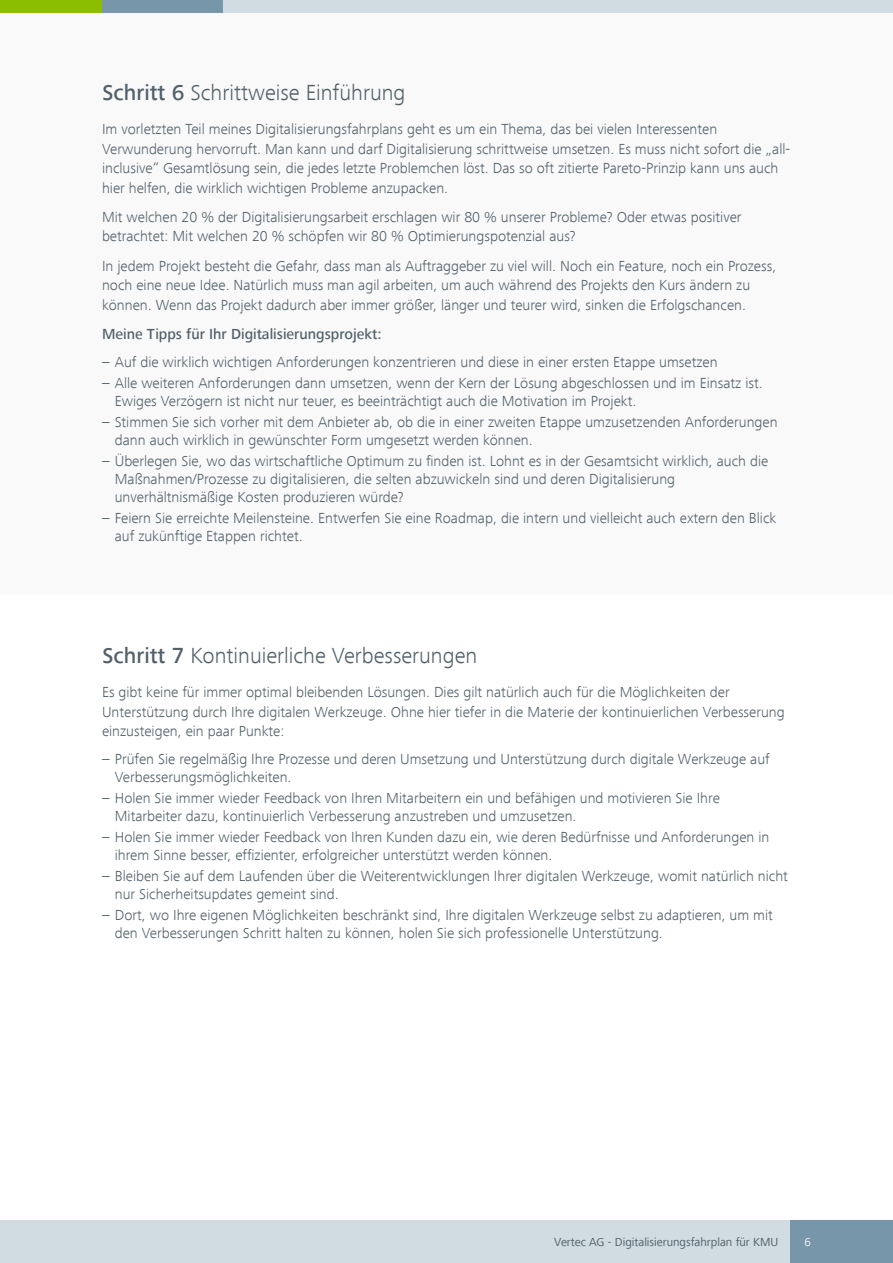
<style>
.page{position:relative;width:893px;height:1263px;background:#fff}
.page>*{position:absolute;margin:0;border:0;box-sizing:border-box;transform-origin:0 0}
.t1{font:300 22.5px "Frutiger Next Com";color:#516069}
.t2{font:300 15px/18px "Frutiger Next Com";color:#516069}
.t3{font:500 15px "Frutiger Next Com";color:#516069}
.t4{font:12px "Frutiger Next Com";color:#516069}
.t5{font:300 12px "Frutiger Next Com";color:#fff}
.s1{font-weight:500}
</style>
<div class="page">
<div style="left:0;top:13px;width:893px;height:581px;background:#f9f9fa"></div>
<div style="left:0;top:1220px;width:893px;height:43px;background:#d0dbe2"></div>
<div style="left:791px;top:1220px;width:102px;height:43px;background:#7896aa"></div>
<div style="left:0;top:0;width:102px;height:13px;background:#8cbe00"></div>
<div style="left:102px;top:0;width:121px;height:13px;background:#7896aa"></div>
<div style="left:223px;top:0;width:670px;height:13px;background:#d0dbe2"></div>
<h1 class="t1" style="left:102px;top:83px;width:305px"><span class="s1">Schritt 6</span> Schrittweise Einführung</h1>
<p class="t2" style="left:102px;top:121px;width:690px;line-height:19.5px">Im vorletzten Teil meines Digitalisierungsfahrplans geht es um ein Thema, das bei vielen Interessenten Verwunderung hervorruft. Man kann und darf Digitalisierung schrittweise umsetzen. Es muss nicht sofort die „all&shy;inclusive“ Gesamtlösung sein, die jedes letzte Problemchen löst. Das so oft zitierte Pareto-Prinzip kann uns auch hier helfen, die wirklich wichtigen Probleme anzupacken.</p>
<p class="t2" style="left:102px;top:209px;width:641px;line-height:19.5px">Mit welchen 20 % der Digitalisierungsarbeit erschlagen wir 80 % unserer Probleme? Oder etwas positiver betrachtet: Mit welchen 20 % schöpfen wir 80 % Optimierungspotenzial aus?</p>
<p class="t2" style="left:102px;top:258px;width:676px;line-height:19.5px">In jedem Projekt besteht die Gefahr, dass man als Auftraggeber zu viel will. Noch ein Feature, noch ein Prozess, noch eine neue Idee. Natürlich muss man agil arbeiten, um auch während des Projekts den Kurs ändern zu können. Wenn das Projekt dadurch aber immer größer, länger und teurer wird, sinken die Erfolgschancen.</p>
<p class="t3" style="left:102px;top:328px;width:281px">Meine Tipps für Ihr Digitalisierungsprojekt:</p>
<p class="t2" style="left:102px;top:354px;width:617px">– Auf die wirklich wichtigen Anforderungen konzentrieren und diese in einer ersten Etappe umsetzen</p>
<p class="t2" style="left:115px;top:375px;width:649px;text-indent:-13px">– Alle weiteren Anforderungen dann umsetzen, wenn der Kern der Lösung abgeschlossen und im Einsatz ist.<br>Ewiges Verzögern ist nicht nur teuer, es beeinträchtigt auch die Motivation im Projekt.</p>
<p class="t2" style="left:115px;top:414px;width:664px;text-indent:-13px">– Stimmen Sie sich vorher mit dem Anbieter ab, ob die in einer zweiten Etappe umzusetzenden Anforderungen dann auch wirklich in gewünschter Form umgesetzt werden können.</p>
<p class="t2" style="left:115px;top:453px;width:655px;text-indent:-13px">– Überlegen Sie, wo das wirtschaftliche Optimum zu finden ist. Lohnt es in der Gesamtsicht wirklich, auch die<br>Maßnahmen/Prozesse zu digitalisieren, die selten abzuwickeln sind und deren Digitalisierung unverhältnismäßige Kosten produzieren würde?</p>
<p class="t2" style="left:115px;top:510px;width:663px;text-indent:-13px">– Feiern Sie erreichte Meilensteine. Entwerfen Sie eine Roadmap, die intern und vielleicht auch extern den Blick auf zukünftige Etappen richtet.</p>
<h1 class="t1" style="left:102px;top:647px;width:377px"><span class="s1">Schritt 7</span> Kontinuierliche Verbesserungen</h1>
<p class="t2" style="left:102px;top:684px;width:684px;line-height:19.5px">Es gibt keine für immer optimal bleibenden Lösungen. Dies gilt natürlich auch für die Möglichkeiten der<br>Unterstützung durch Ihre digitalen Werkzeuge. Ohne hier tiefer in die Materie der kontinuierlichen Verbesserung einzusteigen, ein paar Punkte:</p>
<p class="t2" style="left:115px;top:752px;width:656px;text-indent:-13px">– Prüfen Sie regelmäßig Ihre Prozesse und deren Umsetzung und Unterstützung durch digitale Werkzeuge auf<br>Verbesserungsmöglichkeiten.</p>
<p class="t2" style="left:115px;top:791px;width:607px;text-indent:-13px">– Holen Sie immer wieder Feedback von Ihren Mitarbeitern ein und befähigen und motivieren Sie Ihre<br>Mitarbeiter dazu, kontinuierlich Verbesserung anzustreben und umzusetzen.</p>
<p class="t2" style="left:115px;top:830px;width:656px;text-indent:-13px">– Holen Sie immer wieder Feedback von Ihren Kunden dazu ein, wie deren Bedürfnisse und Anforderungen in ihrem Sinne besser, effizienter, erfolgreicher unterstützt werden können.</p>
<p class="t2" style="left:115px;top:869px;width:675px;text-indent:-13px">– Bleiben Sie auf dem Laufenden über die Weiterentwicklungen Ihrer digitalen Werkzeuge, womit natürlich nicht nur Sicherheitsupdates gemeint sind.</p>
<p class="t2" style="left:115px;top:908px;width:660px;text-indent:-13px">– Dort, wo Ihre eigenen Möglichkeiten beschränkt sind, Ihre digitalen Werkzeuge selbst zu adaptieren, um mit den Verbesserungen Schritt halten zu können, holen Sie sich professionelle Unterstützung.</p>
<p class="t4" style="left:554px;top:1237px;width:226px">Vertec AG - Digitalisierungsfahrplan für KMU</p>
<p class="t5" style="left:804px;top:1237px;width:8px">6</p>
</div>
